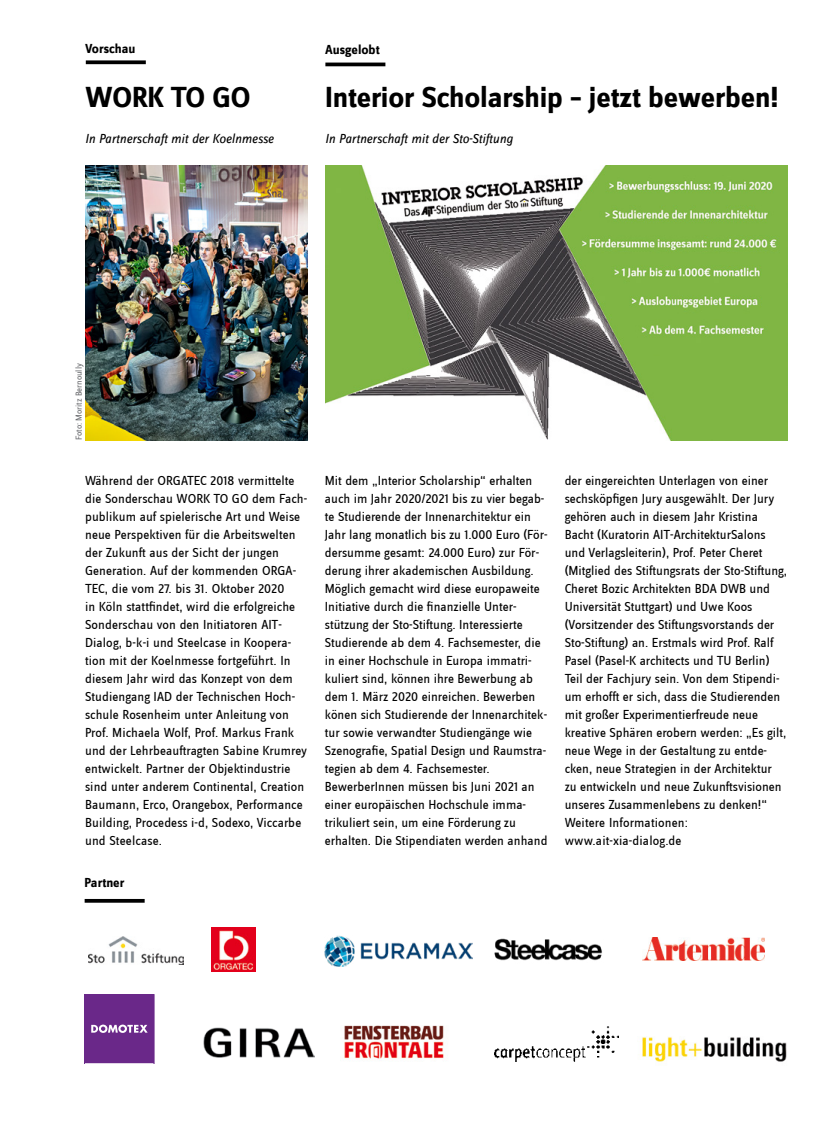
<style>
.page{position:relative;width:830px;height:1127px;background:#fff}
.page>*{position:absolute;margin:0;border:0;box-sizing:border-box;transform-origin:0 0}
.t1{font:700 30px "Zine Sans Dis";letter-spacing:-.005em;color:#000}
.t2{font:13.5px/18px "Zine Sans Dis";color:#000}
.t3{font:italic 13.5px "Zine Sans Dis";color:#000}
.t4{font:700 13.5px "Zine Sans Dis";color:#000}
.t5{font:9px "Zine Sans Dis";color:#6d6e71}
</style>
<div class="page">
<svg style="left:85px;top:899px;width:60px;height:4px"></svg>
<img style="left:344px;top:1025px;width:100px;height:34px">
<img style="left:642px;top:1037px;width:145px;height:25px">
<img style="left:642px;top:938px;width:121px;height:22px">
<img style="left:494px;top:938px;width:108px;height:23px">
<img style="left:88px;top:936px;width:95px;height:29px">
<svg style="left:85px;top:994px;width:69px;height:69px;background:#71338f"></svg>
<img style="left:494px;top:1026px;width:124px;height:36px">
<img style="left:203px;top:1028px;width:111px;height:29px">
<img style="left:211px;top:928px;width:44px;height:43px">
<img style="left:324px;top:935px;width:148px;height:31px">
<img style="left:85px;top:165px;width:223px;height:275px">
<img style="left:325px;top:165px;width:462px;height:275px">
<svg style="left:86px;top:60px;width:60px;height:4px"></svg>
<hr style="left:325px;top:63px;width:60px;height:3px;background:#000">
<p class="t4" style="left:85px;top:42px;width:52px">Vorschau</p>
<h1 class="t1" style="left:85px;top:82px;width:167px">WORK TO GO</h1>
<p class="t3" style="left:85px;top:132px;width:190px">In Partnerschaft mit der Koelnmesse</p>
<p class="t4" style="left:325px;top:42px;width:56px">Ausgelobt</p>
<h1 class="t1" style="left:325px;top:82px;width:454px">Interior Scholarship – jetzt bewerben!</h1>
<p class="t3" style="left:325px;top:132px;width:189px">In Partnerschaft mit der Sto-Stiftung</p>
<p class="t5" style="left:75px;top:440px;width:78px;rotate:-90deg">Foto: Moritz Bernoully</p>
<p class="t2" style="left:85px;top:472px;width:223px">Während der ORGATEC 2018 vermittelte die Sonderschau WORK TO GO dem Fach&shy;publikum auf spielerische Art und Weise neue Perspektiven für die Arbeitswelten der Zukunft aus der Sicht der jungen Generation. Auf der kommenden ORGA-TEC, die vom 27. bis 31. Oktober 2020<br>in Köln stattfindet, wird die erfolgreiche Sonderschau von den Initiatoren AIT-Dialog, b-k-i und Steelcase in Koopera&shy;tion mit der Koelnmesse fortgeführt. In diesem Jahr wird das Konzept von dem Studiengang IAD der Technischen Hoch&shy;schule Rosenheim unter Anleitung von Prof. Michaela Wolf, Prof. Markus Frank und der Lehrbeauftragten Sabine Krumrey entwickelt. Partner der Objektindustrie sind unter anderem Continental, Creation Baumann, Erco, Orangebox, Performance Building, Procedess i-d, Sodexo, Viccarbe und Steelcase.</p>
<p class="t2" style="left:325px;top:472px;width:224px">Mit dem „Interior Scholarship“ erhalten auch im Jahr 2020/2021 bis zu vier begab&shy;te Studierende der Innenarchitektur ein Jahr lang monatlich bis zu 1.000 Euro (För&shy;dersumme gesamt: 24.000 Euro) zur För&shy;derung ihrer akademischen Ausbildung.<br>Möglich gemacht wird diese europaweite Initiative durch die finanzielle Unter&shy;stützung der Sto-Stiftung. Interessierte Studierende ab dem 4. Fachsemester, die in einer Hochschule in Europa immatri&shy;kuliert sind, können ihre Bewerbung ab dem 1. März 2020 einreichen. Bewerben könen sich Studierende der Innenarchitek&shy;tur sowie verwandter Studiengänge wie Szenografie, Spatial Design und Raumstra&shy;tegien ab dem 4. Fachsemester.<br>BewerberInnen müssen bis Juni 2021 an einer europäischen Hochschule imma&shy;trikuliert sein, um eine Förderung zu erhalten. Die Stipendiaten werden anhand</p>
<p class="t2" style="left:564px;top:472px;width:224px">der eingereichten Unterlagen von einer sechsköpfigen Jury ausgewählt. Der Jury gehören auch in diesem Jahr Kristina Bacht (Kuratorin AIT-ArchitekturSalons und Verlagsleiterin), Prof. Peter Cheret (Mitglied des Stiftungsrats der Sto-Stiftung, Cheret Bozic Architekten BDA DWB und Universität Stuttgart) und Uwe Koos (Vorsitzender des Stiftungsvorstands der Sto-Stiftung) an. Erstmals wird Prof. Ralf Pasel (Pasel-K architects und TU Berlin)<br>Teil der Fachjury sein. Von dem Stipendi&shy;um erhofft er sich, dass die Studierenden mit großer Experimentierfreude neue kreative Sphären erobern werden: „Es gilt, neue Wege in der Gestaltung zu entde&shy;cken, neue Strategien in der Architektur zu entwickeln und neue Zukunftsvisionen unseres Zusammenlebens zu denken!“ Weitere Informationen: www.ait-xia-dialog.de</p>
<p class="t4" style="left:85px;top:876px;width:41px">Partner</p>
</div>
